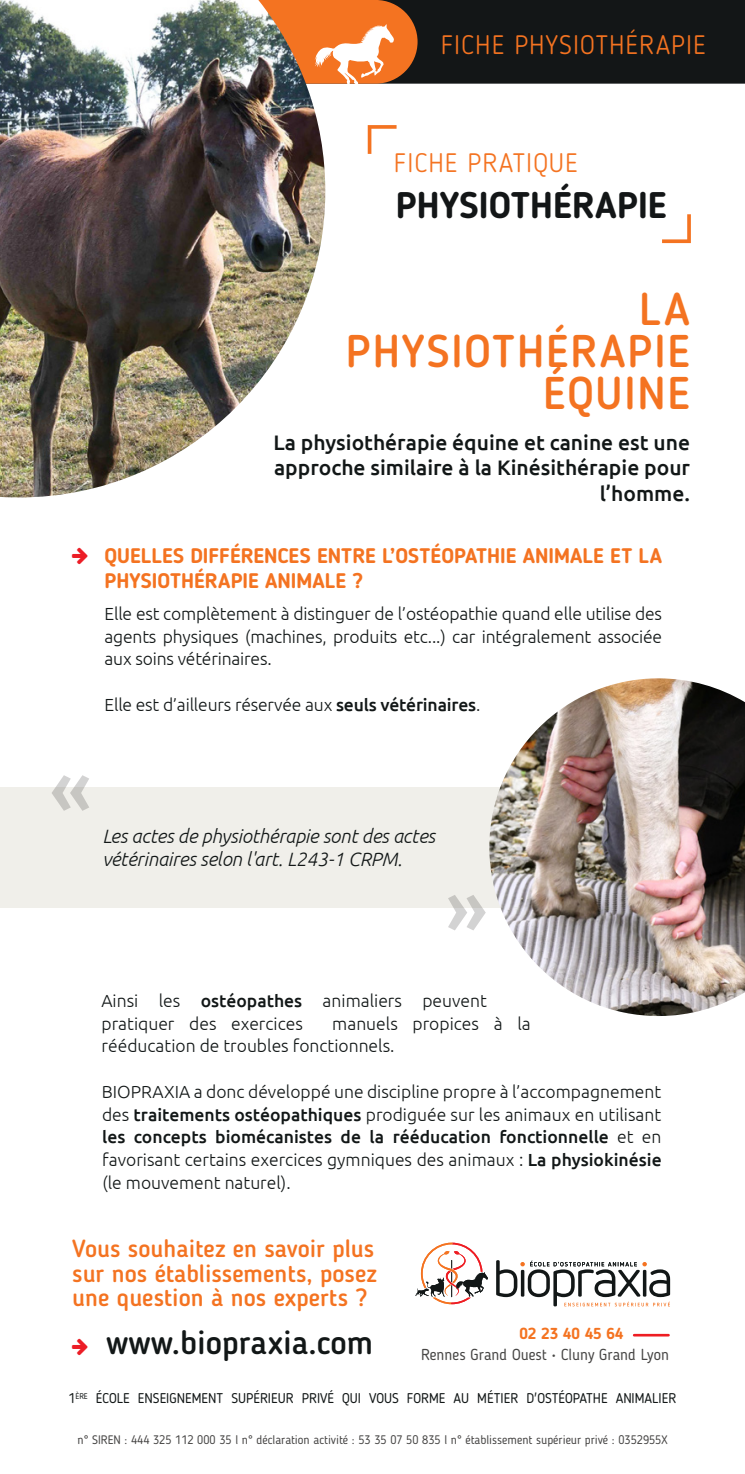
<style>
.page{position:relative;width:745px;height:1474px;background:#fff}
.page>*{position:absolute;margin:0;border:0;box-sizing:border-box;transform-origin:0 0}
.t1{font:500 77.35px "Ubuntu";color:#231f20}
.t2{font:500 45.5px/42px "Blogger Sans";letter-spacing:.04em;color:#f47321;text-align:right}
.t3{font:700 36.75px "Blogger Sans";color:#131617}
.t4{font:500 33.07px "Blogger Sans";color:#121717}
.t5{font:300 26.43px "Blogger Sans";letter-spacing:.04em;color:#f47321}
.t6{font:500 24.5px/24.5px "Blogger Sans";color:#f47321;text-align:justify}
.t7{font:500 21px/25.2px "Ubuntu";color:#121717;text-align:right}
.t8{font:700 21px/25.2px "Blogger Sans";color:#f47321}
.t9{font:italic 300 19.25px/22.8px "Ubuntu";letter-spacing:-.01em;color:#121717}
.t10{font:300 17.5px/22.8px "Ubuntu";color:#121717;text-align:justify}
.t11{font:15.75px "Blogger Sans";color:#464544}
.t12{font:700 15.75px "Blogger Sans";color:#f47321}
.t13{font:14px "Blogger Sans";color:#121717}
.t14{font:12.25px "Blogger Sans";color:#464544}
.s1{font-weight:500}
</style>
<div class="page">
<div style="left:382px;top:0;width:362px;height:84px;background:#131617"></div>
<div style="left:80px;top:0;width:337px;height:84px;background:#f47321;border-radius:42px"></div>
<div style="left:0;top:787px;width:575px;height:120px;background:#f0efea"></div>
<img style="left:0;top:0;width:325px;height:497px">
<img style="left:489px;top:678px;width:255px;height:338px">
<svg style="left:367px;top:125px;width:29px;height:29px"></svg>
<svg style="left:662px;top:214px;width:28px;height:29px"></svg>
<svg style="left:314px;top:24px;width:79px;height:61px"></svg>
<hr style="left:633px;top:1333px;width:35px;height:3px;background:#ee1d23">
<svg style="left:415px;top:1242px;width:72px;height:62px"></svg>
<svg style="left:496px;top:1260px;width:173px;height:46px"></svg>
<h3 class="t5" style="left:440px;top:29px;width:266px">FICHE PHYSIOTHÉRAPIE</h3>
<h3 class="t5" style="left:393px;top:147px;width:185px">FICHE PRATIQUE</h3>
<h3 class="t3" style="left:395px;top:183px;width:272px">PHYSIOTHÉRAPIE</h3>
<h2 class="t2" style="left:345px;top:288px;width:345px">LA<br>PHYSIOTHÉRAPIE<br>ÉQUINE</h2>
<p class="t7" style="left:273px;top:429px;width:417px">La physiothérapie équine et canine est une approche similaire à la Kinésithérapie pour l’homme.</p>
<p class="t8" style="left:104px;top:543px;width:558px">QUELLES DIFFÉRENCES ENTRE L’OSTÉOPATHIE ANIMALE ET LA<br>PHYSIOTHÉRAPIE ANIMALE ?</p>
<p class="t10" style="left:104px;top:602px;width:558px">Elle est complètement à distinguer de l’ostéopathie quand elle utilise des agents physiques (machines, produits etc...) car intégralement associée aux soins vétérinaires.</p>
<p class="t10" style="left:104px;top:693px;width:377px">Elle est d’ailleurs réservée aux <span class="s1">seuls vétérinaires</span>.</p>
<h1 class="t1" style="left:49px;top:738px;width:44px">«</h1>
<p class="t9" style="left:102px;top:824px;width:334px">Les actes de physiothérapie sont des actes vétérinaires selon l'art. L243-1 CRPM.</p>
<h1 class="t1" style="left:445px;top:858px;width:44px">»</h1>
<p class="t10" style="left:101px;top:988px;width:387px">Ainsi les <span class="s1">ostéopathes</span> animaliers peuvent pratiquer des exercices</p>
<p class="t10" style="left:102px;top:1011px;width:430px;text-indent:230px">manuels propices à la rééducation de troubles fonctionnels.</p>
<p class="t10" style="left:102px;top:1079px;width:561px">BIOPRAXIA a donc développé une discipline propre à l’accompagnement des <span class="s1">traitements ostéopathiques</span> prodiguée sur les animaux en utilisant <span class="s1">les concepts biomécanistes de la rééducation fonctionnelle</span> et en favorisant certains exercices gymniques des animaux : <span class="s1">La physiokinésie </span>(le mouvement naturel).</p>
<h3 class="t6" style="left:72px;top:1236px;width:306px">Vous souhaitez en savoir plus sur nos établissements, posez une question à nos experts ?</h3>
<h3 class="t4" style="left:106px;top:1322px;width:268px">www.biopraxia.com</h3>
<p class="t12" style="left:519px;top:1324px;width:105px">02 23 40 45 64</p>
<p class="t11" style="left:421px;top:1345px;width:249px">Rennes Grand Ouest • Cluny Grand Lyon</p>
<p class="t13" style="left:68px;top:1389px;width:609px">1<sup>ÈRE</sup> ÉCOLE ENSEIGNEMENT SUPÉRIEUR PRIVÉ QUI VOUS FORME AU MÉTIER D'OSTÉOPATHE ANIMALIER</p>
<p class="t14" style="left:77px;top:1432px;width:591px">n° SIREN : 444 325 112 000 35 l n° déclaration activité : 53 35 07 50 835 l n° établissement supérieur privé : 0352955X</p>
</div>
